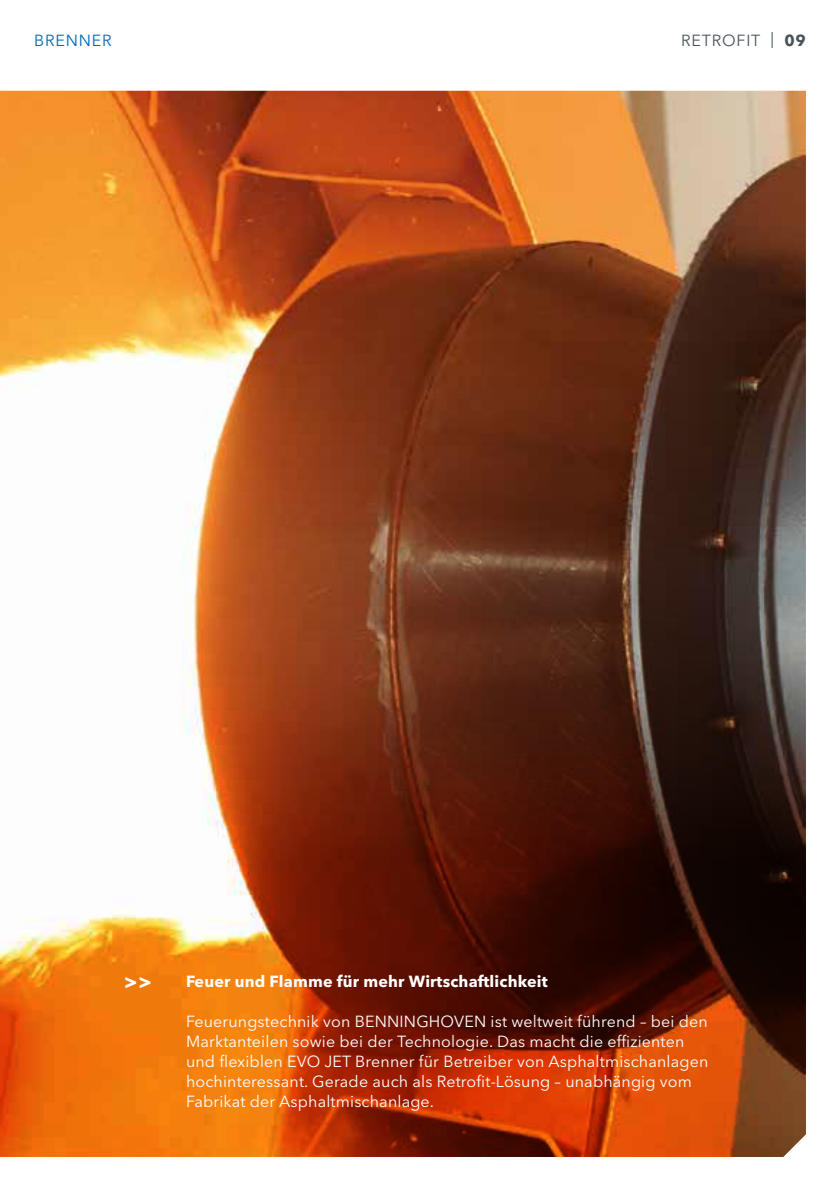
<style>
.page{position:relative;width:840px;height:1191px;background:#fff}
.page>*{position:absolute;margin:0;border:0;box-sizing:border-box;transform-origin:0 0}
.t1{font:700 21px "Avenir Next LT Pro";color:#fff}
.t2{font:16px/20px "Avenir Next LT Pro";letter-spacing:.01em;color:#fff}
.t3{font:700 16px "Avenir Next LT Pro";letter-spacing:.01em;color:#fff}
.t4{font:16px "Avenir Next LT Pro";letter-spacing:.05em;color:#485358}
.t5{font:16px "Avenir Next LT Pro";letter-spacing:.05em;color:#0069b4}
.s1{font-weight:700}
</style>
<div class="page">
<img style="left:0;top:91px;width:805px;height:1066px">
<p class="t5" style="left:34px;top:31px;width:79px">BRENNER</p>
<p class="t4" style="left:680px;top:31px;width:126px">RETROFIT | <span class="s1">09</span></p>
<h1 class="t1" style="left:124px;top:968px;width:30px">&gt;&gt;</h1>
<p class="t3" style="left:186px;top:971px;width:363px">Feuer und Flamme für mehr Wirtschaftlichkeit</p>
<p class="t2" style="left:186px;top:1011px;width:523px">Feuerungstechnik von BENNINGHOVEN ist weltweit führend – bei den Marktanteilen sowie bei der Technologie. Das macht die effizienten und flexiblen EVO JET Brenner für Betreiber von Asphaltmischanlagen hochinteressant. Gerade auch als Retrofit-Lösung – unabhängig vom Fabrikat der Asphaltmischanlage.</p>
</div>
